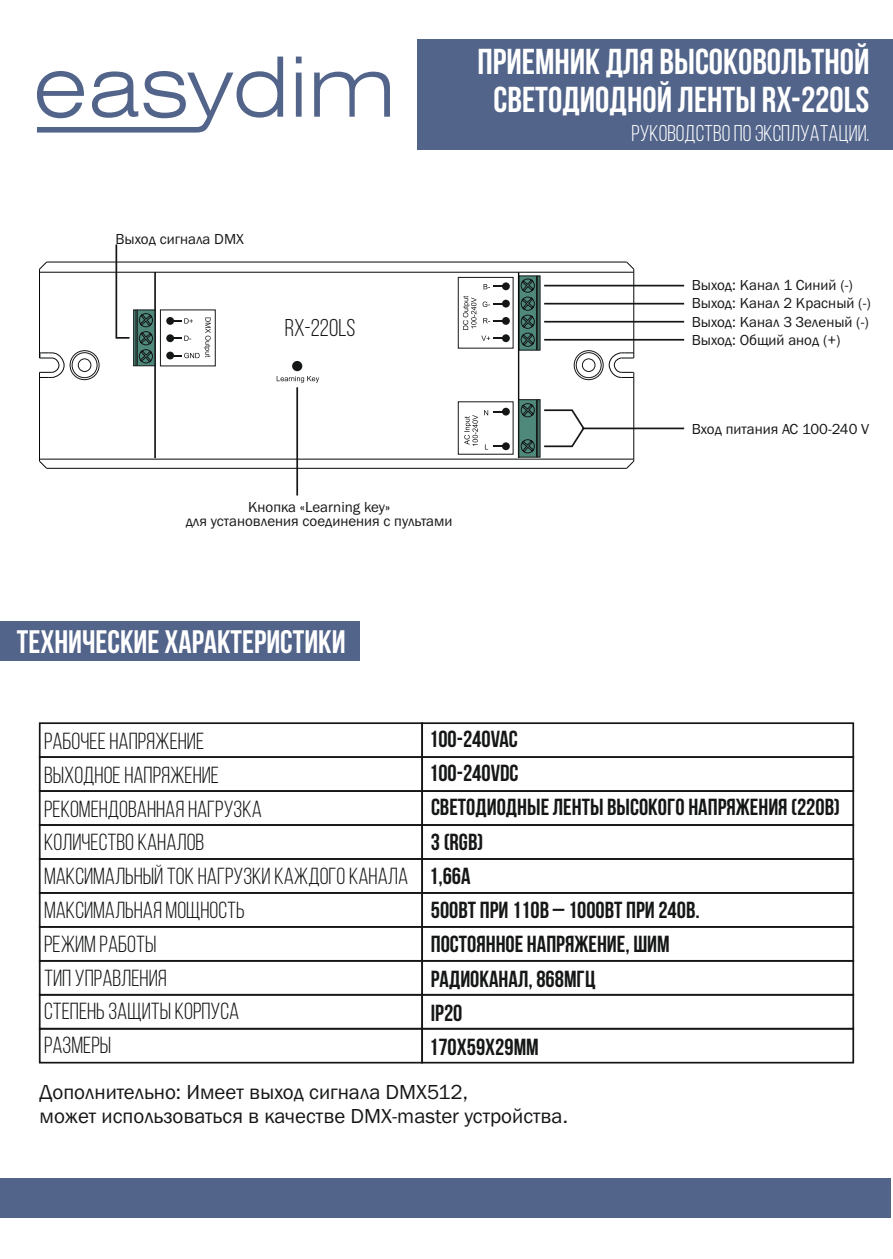
<style>
.page{position:relative;width:893px;height:1259px;background:#fff}
.page>*{position:absolute;margin:0;border:0;box-sizing:border-box;transform-origin:0 0}
.t1{font:700 36px/37.8px "Bebas Neue";color:#fff;text-align:center}
.t2{font:700 32.4px "Bebas Neue";color:#fff}
.t3{font:24.3px "Bebas Neue";color:#151616}
.t4{font:23.4px/33.9px "Bebas Neue";color:#151616}
.t5{font:700 23.4px/34.2px "Bebas Neue";color:#151616}
.t6{font:22.8px "Bebas Neue";color:#fff}
.t7{font:21px/23.7px "Franklin Gothic";color:#151616}
.t8{font:15px/18.3px "Franklin Gothic";color:#151616;text-align:center}
</style>
<div class="page">
<svg style="left:37px;top:57px;width:246px;height:76px"></svg>
<svg style="left:296px;top:57px;width:6px;height:60px"></svg>
<svg style="left:314px;top:72px;width:76px;height:45px"></svg>
<div style="left:417px;top:39px;width:476px;height:111px;background:#52648a"></div>
<div style="left:0;top:620px;width:359px;height:40px;background:#52648a"></div>
<hr style="left:296px;top:387px;width:2px;height:108px;background:#151616">
<svg style="left:39px;top:244px;width:646px;height:225px"></svg>
<hr style="left:544px;top:321px;width:140px;height:1px;background:#151616">
<hr style="left:544px;top:303px;width:140px;height:1px;background:#151616">
<hr style="left:544px;top:285px;width:140px;height:1px;background:#151616">
<div style="left:39px;top:722px;width:384px;height:36px;border:2px solid #151616"></div>
<div style="left:421px;top:722px;width:433px;height:36px;border:2px solid #151616"></div>
<div style="left:39px;top:756px;width:384px;height:36px;border:2px solid #151616"></div>
<div style="left:421px;top:756px;width:433px;height:36px;border:2px solid #151616"></div>
<div style="left:421px;top:790px;width:433px;height:36px;border:2px solid #151616"></div>
<div style="left:421px;top:824px;width:433px;height:36px;border:2px solid #151616"></div>
<div style="left:39px;top:858px;width:384px;height:35px;border:2px solid #151616"></div>
<div style="left:421px;top:858px;width:433px;height:35px;border:2px solid #151616"></div>
<div style="left:39px;top:892px;width:384px;height:35px;border:2px solid #151616"></div>
<div style="left:421px;top:892px;width:433px;height:35px;border:2px solid #151616"></div>
<div style="left:39px;top:926px;width:384px;height:35px;border:2px solid #151616"></div>
<div style="left:421px;top:926px;width:433px;height:35px;border:2px solid #151616"></div>
<div style="left:39px;top:960px;width:384px;height:35px;border:2px solid #151616"></div>
<div style="left:421px;top:960px;width:433px;height:35px;border:2px solid #151616"></div>
<div style="left:39px;top:994px;width:384px;height:35px;border:2px solid #151616"></div>
<div style="left:421px;top:994px;width:433px;height:35px;border:2px solid #151616"></div>
<div style="left:39px;top:1028px;width:384px;height:35px;border:2px solid #151616"></div>
<div style="left:421px;top:1028px;width:433px;height:35px;border:2px solid #151616"></div>
<div style="left:39px;top:790px;width:384px;height:36px;border:2px solid #151616"></div>
<div style="left:0;top:1177px;width:891px;height:40px;background:#52648a"></div>
<h1 class="t1" style="left:477px;top:46px;width:393px">Приемник для высоковольтной светодиодной ленты RX-220LS</h1>
<p class="t6" style="left:631px;top:123px;width:239px">Руководство по эксплуатации.</p>
<p class="t8" style="left:116px;top:231px;width:130px">Выход сигнала DMX</p>
<p class="t3" style="left:285px;top:318px;width:72px">RX-220LS</p>
<p class="t8" style="left:186px;top:501px;width:268px;line-height:13.8px">Кнопка «Learning key»<br>для установления соединения с пультами</p>
<p class="t8" style="left:692px;top:277px;width:163px">Выход: Канал 1 Синий (-)</p>
<p class="t8" style="left:692px;top:295px;width:181px;text-align:left">Выход: Канал 2 Красный (-)<br>Выход: Канал 3 Зеленый (-)<br>Выход: Общий анод (+)</p>
<p class="t8" style="left:692px;top:421px;width:179px">Вход питания AC 100-240 V</p>
<h2 class="t2" style="left:17px;top:629px;width:330px">Технические характеристики</h2>
<p class="t4" style="left:44px;top:726px;width:366px">Рабочее напряжение<br>Выходное напряжение<br>Рекомендованная нагрузка<br>Количество каналов<br>Максимальный ток нагрузки каждого канала<br>Максимальная мощность<br>Режим работы<br>Тип управления<br>Степень защиты корпуса<br>Размеры</p>
<p class="t5" style="left:429px;top:723px;width:412px">100-240VAC<br>100-240VDC<br>светодиодные ленты высокого напряжения (220В)<br>3 (rgb)<br>1,66А<br>500Вт при 110В – 1000Вт при 240В.<br>постоянное напряжение, ШИМ<br>Радиоканал, 868Мгц<br>IP20<br>170х59х29мм</p>
<p class="t7" style="left:40px;top:1081px;width:530px">Дополнительно: Имеет выход сигнала DMX512,<br>может использоваться в качестве DMX-master устройства.</p>
</div>
